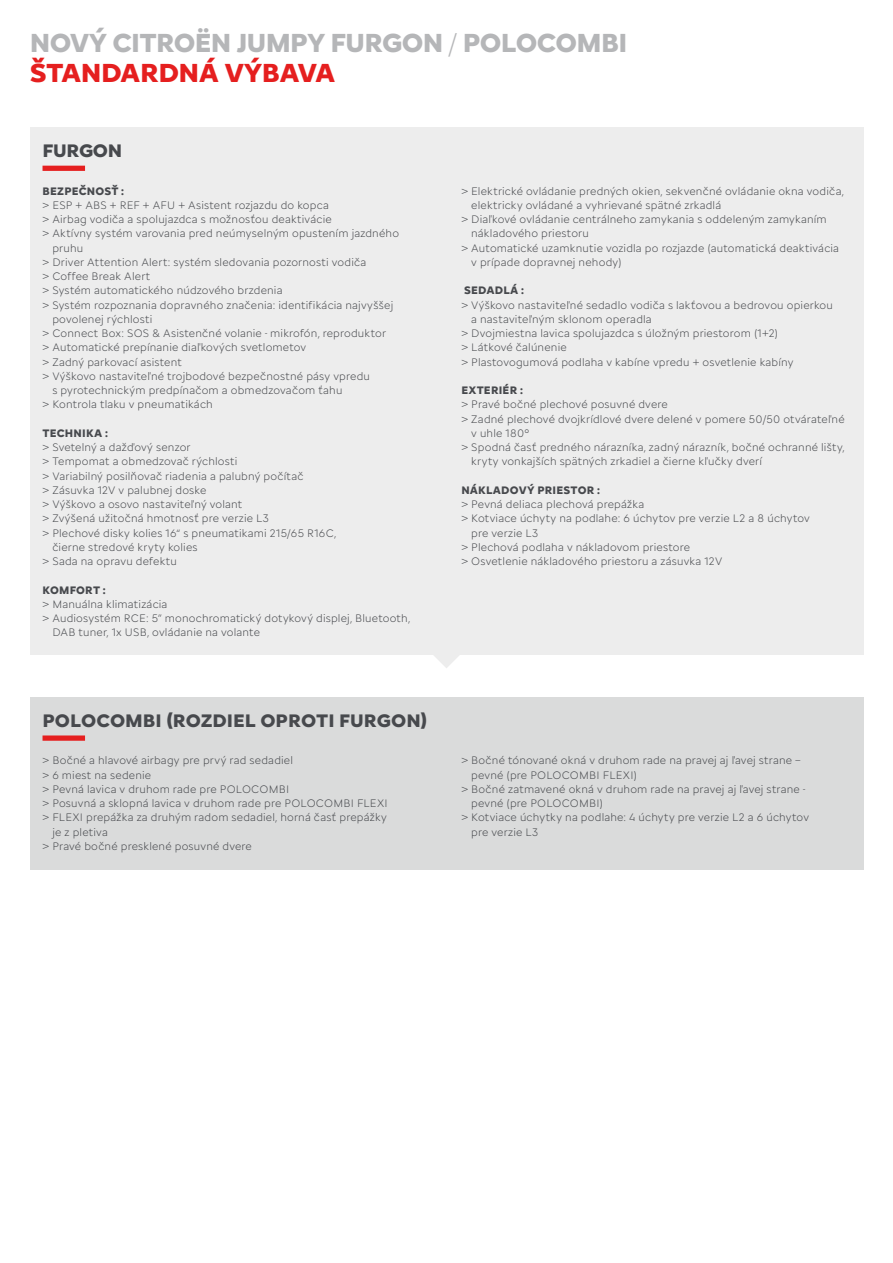
<style>
.page{position:relative;width:893px;height:1263px;background:#fff}
.page>*{position:absolute;margin:0;border:0;box-sizing:border-box;transform-origin:0 0}
.Norm_ln{font:700 27px "Citroen Type";letter-spacing:-.025em;color:#b5b6b8}
.Norm_ln-2{font:700 27px "Citroen Type";letter-spacing:-.02em;color:#e51f1f}
.zakladny{font:700 18.75px "Citroen Type";color:#47494d}
.zakladny-2{font:300 11.25px/14.2px "Citroen Type";letter-spacing:.015em;color:#47494d}
.zakladny-3{font:700 11.25px "Citroen Type";letter-spacing:.02em;color:#47494d}
.s1{font-weight:300}
</style>
<div class="page">
<div style="left:30px;top:128px;width:833px;height:527px;background:#ededed"></div>
<div style="left:30px;top:697px;width:833px;height:173px;background:#dadbdb"></div>
<div style="left:43px;top:166px;width:42px;height:5px;background:#e51f1f"></div>
<div style="left:43px;top:735px;width:42px;height:6px;background:#e51f1f"></div>
<svg style="left:434px;top:655px;width:25px;height:13px"></svg>
<p class="Norm_ln" style="left:30px;top:23px;width:599px">NOVÝ CITROËN JUMPY FURGON <span class="s1">/</span> POLOCOMBI</p>
<p class="Norm_ln-2" style="left:30px;top:53px;width:307px">ŠTANDARDNÁ VÝBAVA</p>
<p class="zakladny" style="left:43px;top:137px;width:81px">FURGON</p>
<p class="zakladny-3" style="left:43px;top:182px;width:83px">BEZPEČNOSŤ :</p>
<p class="zakladny-2" style="left:43px;top:197px;width:288px">&gt; ESP + ABS + REF + AFU + Asistent rozjazdu do kopca</p>
<p class="zakladny-2" style="left:43px;top:212px;width:291px">&gt; Airbag vodiča a spolujazdca s možnosťou deaktivácie</p>
<p class="zakladny-2" style="left:52px;top:226px;width:348px;text-indent:-10px">&gt; Aktívny systém varovania pred neúmyselným opustením jazdného pruhu</p>
<p class="zakladny-2" style="left:43px;top:254px;width:325px">&gt; Driver Attention Alert: systém sledovania pozornosti vodiča</p>
<p class="zakladny-2" style="left:43px;top:269px;width:109px">&gt; Coffee Break Alert</p>
<p class="zakladny-2" style="left:43px;top:283px;width:241px">&gt; Systém automatického núdzového brzdenia</p>
<p class="zakladny-2" style="left:52px;top:297px;width:342px;text-indent:-10px">&gt; Systém rozpoznania dopravného značenia: identifikácia najvyššej povolenej rýchlosti</p>
<p class="zakladny-2" style="left:43px;top:326px;width:345px">&gt; Connect Box: SOS &amp; Asistenčné volanie - mikrofón, reproduktor</p>
<p class="zakladny-2" style="left:43px;top:340px;width:265px">&gt; Automatické prepínanie diaľkových svetlometov</p>
<p class="zakladny-2" style="left:43px;top:354px;width:141px">&gt; Zadný parkovací asistent</p>
<p class="zakladny-2" style="left:52px;top:368px;width:319px;text-indent:-10px">&gt; Výškovo nastaviteľné trojbodové bezpečnostné pásy vpredu s pyrotechnickým predpínačom a obmedzovačom ťahu</p>
<p class="zakladny-2" style="left:43px;top:397px;width:172px">&gt; Kontrola tlaku v pneumatikách</p>
<p class="zakladny-3" style="left:43px;top:425px;width:67px">TECHNIKA :</p>
<p class="zakladny-2" style="left:43px;top:440px;width:150px">&gt; Svetelný a dažďový senzor</p>
<p class="zakladny-2" style="left:43px;top:454px;width:196px">&gt; Tempomat a obmedzovač rýchlosti</p>
<p class="zakladny-2" style="left:43px;top:468px;width:262px">&gt; Variabilný posilňovač riadenia a palubný počítač</p>
<p class="zakladny-2" style="left:43px;top:482px;width:165px">&gt; Zásuvka 12V v palubnej doske</p>
<p class="zakladny-2" style="left:43px;top:497px;width:201px">&gt; Výškovo a osovo nastaviteľný volant</p>
<p class="zakladny-2" style="left:43px;top:511px;width:228px">&gt; Zvýšená užitočná hmotnosť pre verzie L3</p>
<p class="zakladny-2" style="left:52px;top:525px;width:285px;text-indent:-10px">&gt; Plechové disky kolies 16“ s pneumatikami 215/65 R16C, čierne stredové kryty kolies</p>
<p class="zakladny-2" style="left:43px;top:554px;width:136px">&gt; Sada na opravu defektu</p>
<p class="zakladny-3" style="left:43px;top:581px;width:65px">KOMFORT :</p>
<p class="zakladny-2" style="left:43px;top:596px;width:126px">&gt; Manuálna klimatizácia</p>
<p class="zakladny-2" style="left:52px;top:611px;width:359px;text-indent:-10px">&gt; Audiosystém RCE: 5” monochromatický dotykový displej, Bluetooth,<br>DAB tuner, 1x USB, ovládanie na volante</p>
<p class="zakladny" style="left:43px;top:706px;width:386px">POLOCOMBI (ROZDIEL OPROTI FURGON)</p>
<p class="zakladny-2" style="left:43px;top:753px;width:252px">&gt; Bočné a hlavové airbagy pre prvý rad sedadiel</p>
<p class="zakladny-2" style="left:43px;top:767px;width:110px">&gt; 6 miest na sedenie</p>
<p class="zakladny-2" style="left:43px;top:781px;width:248px">&gt; Pevná lavica v druhom rade pre POLOCOMBI</p>
<p class="zakladny-2" style="left:43px;top:796px;width:347px">&gt; Posuvná a sklopná lavica v druhom rade pre POLOCOMBI FLEXI</p>
<p class="zakladny-2" style="left:52px;top:810px;width:336px;text-indent:-10px">&gt; FLEXI prepážka za druhým radom sedadiel, horná časť prepážky je z pletiva</p>
<p class="zakladny-2" style="left:43px;top:838px;width:211px">&gt; Pravé bočné presklené posuvné dvere</p>
<p class="zakladny-2" style="left:471px;top:183px;width:374px;text-indent:-10px">&gt; Elektrické ovládanie predných okien, sekvenčné ovládanie okna vodiča, elektricky ovládané a vyhrievané spätné zrkadlá</p>
<p class="zakladny-2" style="left:471px;top:212px;width:357px;text-indent:-10px">&gt; Diaľkové ovládanie centrálneho zamykania s oddeleným zamykaním nákladového priestoru</p>
<p class="zakladny-2" style="left:471px;top:240px;width:369px;text-indent:-10px">&gt; Automatické uzamknutie vozidla po rozjazde (automatická deaktivácia v prípade dopravnej nehody)</p>
<p class="zakladny-3" style="left:464px;top:282px;width:61px">SEDADLÁ :</p>
<p class="zakladny-2" style="left:471px;top:297px;width:363px;text-indent:-10px">&gt; Výškovo nastaviteľné sedadlo vodiča s lakťovou a bedrovou opierkou a nastaviteľným sklonom operadla</p>
<p class="zakladny-2" style="left:461px;top:326px;width:318px">&gt; Dvojmiestna lavica spolujazdca s úložným priestorom (1+2)</p>
<p class="zakladny-2" style="left:461px;top:340px;width:107px">&gt; Látkové čalúnenie</p>
<p class="zakladny-2" style="left:461px;top:354px;width:334px">&gt; Plastovogumová podlaha v kabíne vpredu + osvetlenie kabíny</p>
<p class="zakladny-3" style="left:461px;top:382px;width:63px">EXTERIÉR :</p>
<p class="zakladny-2" style="left:461px;top:397px;width:208px">&gt; Pravé bočné plechové posuvné dvere</p>
<p class="zakladny-2" style="left:471px;top:411px;width:375px;text-indent:-10px">&gt; Zadné plechové dvojkrídlové dvere delené v pomere 50/50 otvárateľné v uhle 180°</p>
<p class="zakladny-2" style="left:471px;top:440px;width:375px;text-indent:-10px">&gt; Spodná časť predného nárazníka, zadný nárazník, bočné ochranné lišty, kryty vonkajších spätných zrkadiel a čierne kľučky dverí</p>
<p class="zakladny-3" style="left:461px;top:482px;width:140px">NÁKLADOVÝ PRIESTOR :</p>
<p class="zakladny-2" style="left:461px;top:497px;width:184px">&gt; Pevná deliaca plechová prepážka</p>
<p class="zakladny-2" style="left:471px;top:511px;width:340px;text-indent:-10px">&gt; Kotviace úchyty na podlahe: 6 úchytov pre verzie L2 a 8 úchytov pre verzie L3</p>
<p class="zakladny-2" style="left:461px;top:539px;width:230px">&gt; Plechová podlaha v nákladovom priestore</p>
<p class="zakladny-2" style="left:461px;top:554px;width:262px">&gt; Osvetlenie nákladového priestoru a zásuvka 12V</p>
<p class="zakladny-2" style="left:471px;top:753px;width:331px;text-indent:-10px">&gt; Bočné tónované okná v druhom rade na pravej aj ľavej strane – pevné (pre POLOCOMBI FLEXI)</p>
<p class="zakladny-2" style="left:471px;top:781px;width:335px;text-indent:-10px">&gt; Bočné zatmavené okná v druhom rade na pravej aj ľavej strane - pevné (pre POLOCOMBI)</p>
<p class="zakladny-2" style="left:471px;top:810px;width:339px;text-indent:-10px">&gt; Kotviace úchytky na podlahe: 4 úchyty pre verzie L2 a 6 úchytov pre verzie L3</p>
</div>
